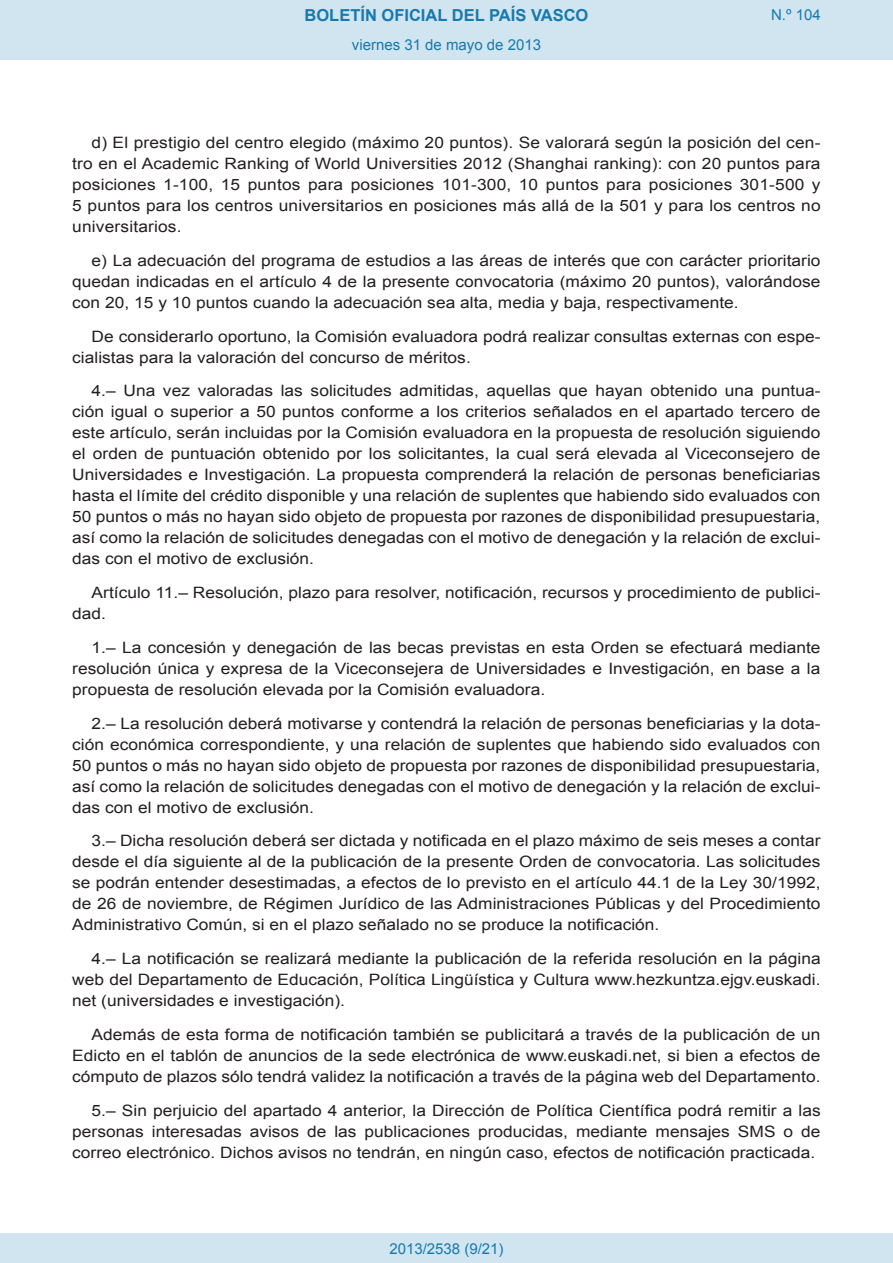
<style>
.page{position:relative;width:893px;height:1263px;background:#fff}
.page>*{position:absolute;margin:0;border:0;box-sizing:border-box;transform-origin:0 0}
.t1{font:700 16.5px "Arial";color:#1879ad}
.BOPVDetalle{font:15.6px/21px "Arial";color:#231f20;text-align:justify;scale:1.11 1}
.Paginacion_Centro{font:15px "Arial";color:#1879ad}
</style>
<div class="page">
<div style="left:0;top:0;width:893px;height:60px;background:#d0e5f0"></div>
<div style="left:0;top:1233px;width:893px;height:30px;background:#d0e5f0"></div>
<p class="t1" style="left:305px;top:4px;width:285px">BOLETÍN OFICIAL DEL PAÍS VASCO</p>
<p class="Paginacion_Centro" style="left:352px;top:35px;width:191px">viernes 31 de mayo de 2013</p>
<p class="Paginacion_Centro" style="left:771px;top:5px;width:51px">N.º 104</p>
<p class="BOPVDetalle" style="left:72px;top:132px;width:676px;text-indent:19px">d) El prestigio del centro elegido (máximo 20 puntos). Se valorará según la posición del cen&shy;tro en el Academic Ranking of World Universities 2012 (Shanghai ranking): con 20 puntos para posiciones 1-100, 15 puntos para posiciones 101-300, 10 puntos para posiciones 301-500 y 5 puntos para los centros universitarios en posiciones más allá de la 501 y para los centros no universitarios.</p>
<p class="BOPVDetalle" style="left:72px;top:250px;width:676px;text-indent:19px">e) La adecuación del programa de estudios a las áreas de interés que con carácter prioritario quedan indicadas en el artículo 4 de la presente convocatoria (máximo 20 puntos), valorándose con 20, 15 y 10 puntos cuando la adecuación sea alta, media y baja, respectivamente.</p>
<p class="BOPVDetalle" style="left:72px;top:326px;width:676px;text-indent:19px">De considerarlo oportuno, la Comisión evaluadora podrá realizar consultas externas con espe&shy;cialistas para la valoración del concurso de méritos.</p>
<p class="BOPVDetalle" style="left:72px;top:381px;width:676px;text-indent:19px">4.– Una vez valoradas las solicitudes admitidas, aquellas que hayan obtenido una puntua&shy;ción igual o superior a 50 puntos conforme a los criterios señalados en el apartado tercero de este artículo, serán incluidas por la Comisión evaluadora en la propuesta de resolución siguiendo el orden de puntuación obtenido por los solicitantes, la cual será elevada al Viceconsejero de Universidades e Investigación. La propuesta comprenderá la relación de personas beneficiarias hasta el límite del crédito disponible y una relación de suplentes que habiendo sido evaluados con 50 puntos o más no hayan sido objeto de propuesta por razones de disponibilidad presupuestaria, así como la relación de solicitudes denegadas con el motivo de denegación y la relación de exclui&shy;das con el motivo de exclusión.</p>
<p class="BOPVDetalle" style="left:72px;top:582px;width:676px;text-indent:19px">Artículo 11.– Resolución, plazo para resolver, notificación, recursos y procedimiento de publici&shy;dad.</p>
<p class="BOPVDetalle" style="left:72px;top:637px;width:676px;text-indent:19px">1.– La concesión y denegación de las becas previstas en esta Orden se efectuará mediante resolución única y expresa de la Viceconsejera de Universidades e Investigación, en base a la propuesta de resolución elevada por la Comisión evaluadora.</p>
<p class="BOPVDetalle" style="left:72px;top:713px;width:676px;text-indent:19px">2.– La resolución deberá motivarse y contendrá la relación de personas beneficiarias y la dota&shy;ción económica correspondiente, y una relación de suplentes que habiendo sido evaluados con 50 puntos o más no hayan sido objeto de propuesta por razones de disponibilidad presupuestaria, así como la relación de solicitudes denegadas con el motivo de denegación y la relación de exclui&shy;das con el motivo de exclusión.</p>
<p class="BOPVDetalle" style="left:72px;top:831px;width:676px;text-indent:19px">3.– Dicha resolución deberá ser dictada y notificada en el plazo máximo de seis meses a contar desde el día siguiente al de la publicación de la presente Orden de convocatoria. Las solicitudes se podrán entender desestimadas, a efectos de lo previsto en el artículo 44.1 de la Ley 30/1992, de 26 de noviembre, de Régimen Jurídico de las Administraciones Públicas y del Procedimiento Administrativo Común, si en el plazo señalado no se produce la notificación.</p>
<p class="BOPVDetalle" style="left:72px;top:948px;width:676px;text-indent:19px">4.– La notificación se realizará mediante la publicación de la referida resolución en la página web del Departamento de Educación, Política Lingüística y Cultura www.hezkuntza.ejgv.euskadi. net (universidades e investigación).</p>
<p class="BOPVDetalle" style="left:72px;top:1024px;width:676px;text-indent:19px">Además de esta forma de notificación también se publicitará a través de la publicación de un Edicto en el tablón de anuncios de la sede electrónica de www.euskadi.net, si bien a efectos de cómputo de plazos sólo tendrá validez la notificación a través de la página web del Departamento.</p>
<p class="BOPVDetalle" style="left:72px;top:1100px;width:676px;text-indent:19px">5.– Sin perjuicio del apartado 4 anterior, la Dirección de Política Científica podrá remitir a las personas interesadas avisos de las publicaciones producidas, mediante mensajes SMS o de correo electrónico. Dichos avisos no tendrán, en ningún caso, efectos de notificación practicada.</p>
<p class="Paginacion_Centro" style="left:389px;top:1238px;width:116px">2013/2538 (9/21)</p>
</div>
